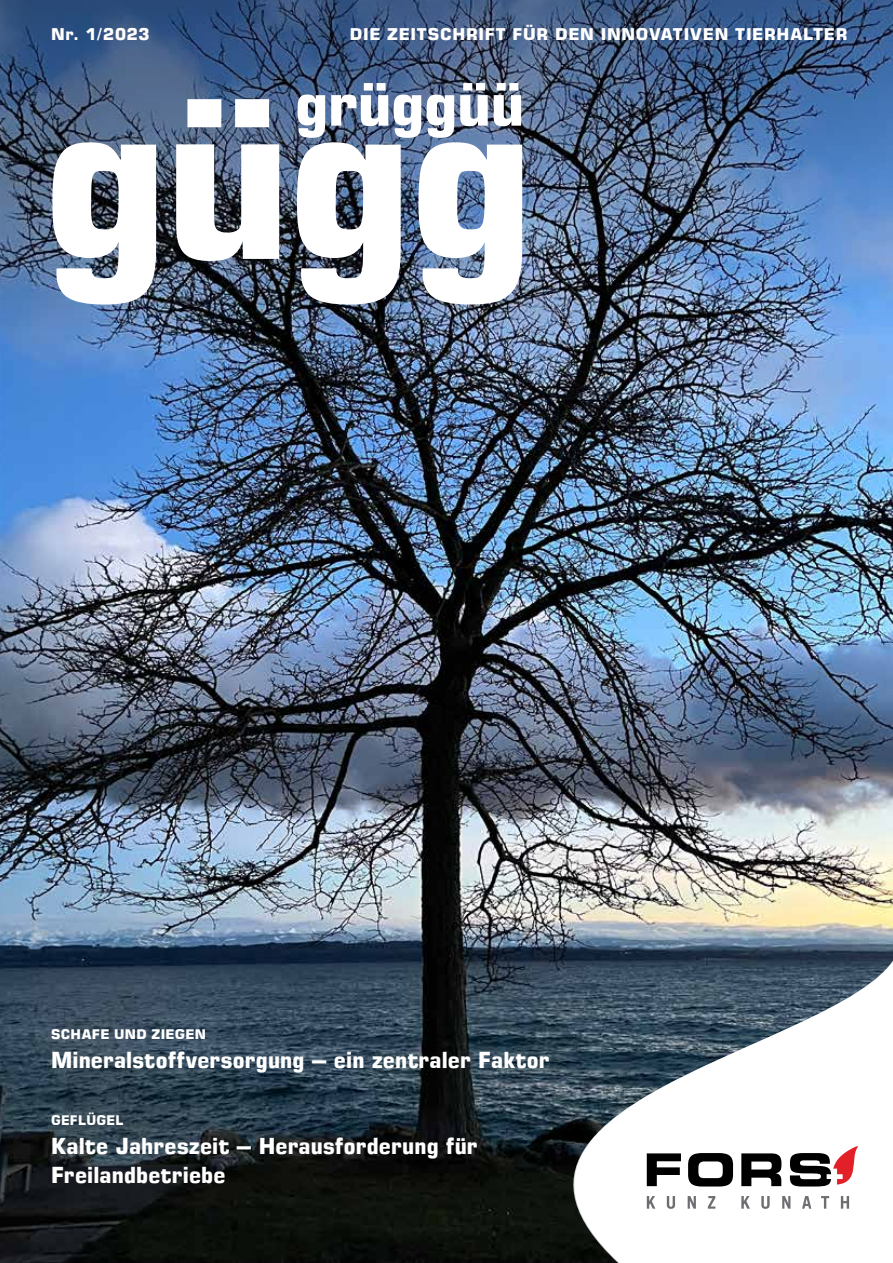
<style>
.page{position:relative;width:893px;height:1263px;background:#fff}
.page>*{position:absolute;margin:0;border:0;box-sizing:border-box;transform-origin:0 0}
.t1{font:700 225px "Eurostile LT";color:#fff}
.t2{font:700 60px "Eurostile LT";letter-spacing:-.01em;color:#fff}
.t3{font:700 22.5px/28.8px "Eurostile LT";letter-spacing:.01em;color:#fff;scale:.95 1}
.t4{font:700 16.5px "Eurostile LT";letter-spacing:.045em;color:#fff}
.t5{font:700 13.5px "Eurostile LT";letter-spacing:.02em;color:#fff}
.t6{font:700 13.5px "Eurostile LT";letter-spacing:.02em;color:#fff;scale:.95 1}
</style>
<div class="page">
<img style="left:0;top:549px;width:893px;height:714px">
<svg style="left:415px;top:937px;width:478px;height:326px"></svg>
<svg style="left:647px;top:1153px;width:34px;height:33px"></svg>
<svg style="left:688px;top:1153px;width:45px;height:33px"></svg>
<svg style="left:741px;top:1153px;width:40px;height:33px"></svg>
<svg style="left:647px;top:1196px;width:8px;height:13px"></svg>
<svg style="left:667px;top:1196px;width:8px;height:13px"></svg>
<svg style="left:688px;top:1196px;width:8px;height:13px"></svg>
<svg style="left:708px;top:1196px;width:7px;height:13px"></svg>
<svg style="left:741px;top:1196px;width:9px;height:13px"></svg>
<svg style="left:761px;top:1196px;width:9px;height:13px"></svg>
<svg style="left:782px;top:1196px;width:8px;height:13px"></svg>
<svg style="left:802px;top:1196px;width:9px;height:13px"></svg>
<svg style="left:821px;top:1196px;width:8px;height:13px"></svg>
<svg style="left:841px;top:1196px;width:8px;height:13px"></svg>
<svg style="left:790px;top:1146px;width:68px;height:40px"></svg>
<img style="left:0;top:0;width:893px;height:549px">
<p class="t4" style="left:51px;top:24px;width:100px">Nr. 1/2023</p>
<p class="t4" style="left:350px;top:24px;width:499px">DIE ZEITSCHRIFT FÜR DEN INNOVATIVEN TIERHALTER</p>
<h2 class="t2" style="left:295px;top:67px;width:231px">grüggüü</h2>
<h1 class="t1" style="left:43px;top:40px;width:494px">gügg</h1>
<p class="t5" style="left:51px;top:1026px;width:157px">SCHAFE UND ZIEGEN</p>
<p class="t3" style="left:51px;top:1045px;width:526px">Mineralstoffversorgung – ein zentraler Faktor</p>
<p class="t6" style="left:51px;top:1112px;width:78px">GEFLÜGEL</p>
<p class="t3" style="left:51px;top:1131px;width:450px">Kalte Jahreszeit – Herausforderung für<br>Freilandbetriebe</p>
</div>
